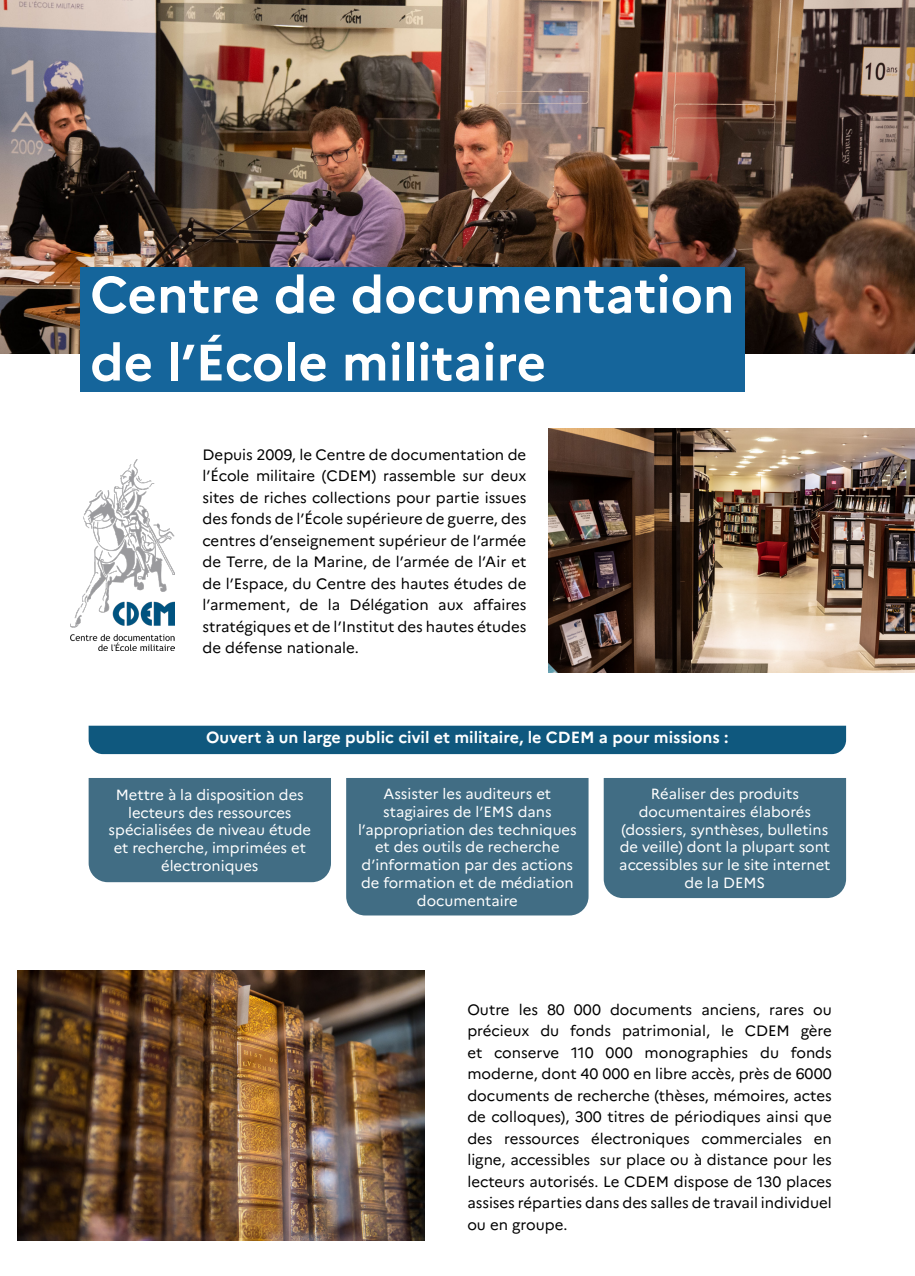
<style>
.page{position:relative;width:915px;height:1276px;background:#fff}
.page>*{position:absolute;margin:0;border:0;box-sizing:border-box;transform-origin:0 0}
.t1{font:700 51px/67.7px "Marianne";color:#fff}
.t2{font:700 16.05px "Marianne";color:#fff}
.t3{font:15px/21.5px "Marianne";color:#000;text-align:justify}
.t4{font:14.85px/17.7px "Marianne";color:#fff;text-align:center}
</style>
<div class="page">
<img style="left:0;top:0;width:914px;height:353px">
<div style="left:80px;top:267px;width:664px;height:125px;background:#15659b"></div>
<div style="left:89px;top:725px;width:756px;height:29px;background:#0f587e"></div>
<div style="left:89px;top:778px;width:242px;height:104px;background:#416d84"></div>
<div style="left:346px;top:778px;width:242px;height:137px;background:#416d84"></div>
<div style="left:603px;top:778px;width:242px;height:120px;background:#416d84"></div>
<img style="left:17px;top:970px;width:408px;height:270px">
<img style="left:548px;top:428px;width:366px;height:245px">
<img style="left:71px;top:459px;width:103px;height:192px">
<p class="t1" style="left:90px;top:261px;width:645px">Centre de documentation de l’École militaire</p>
<p class="t3" style="left:202px;top:444px;width:325px">Depuis 2009, le Centre de documentation de l’École militaire (CDEM) rassemble sur deux sites de riches collections pour partie issues des fonds de l’École supérieure de guerre, des centres d’enseignement supérieur de l’armée de Terre, de la Marine, de l’armée de l’Air et de l’Espace, du Centre des hautes études de l’armement, de la Délégation aux affaires stratégiques et de l’Institut des hautes études de défense nationale.</p>
<p class="t2" style="left:206px;top:727px;width:523px">Ouvert à un large public civil et militaire, le CDEM a pour missions :</p>
<p class="t4" style="left:109px;top:785px;width:204px">Mettre à la disposition des lecteurs des ressources spécialisées de niveau étude et recherche, imprimées et électroniques</p>
<p class="t4" style="left:358px;top:785px;width:220px">Assister les auditeurs et stagiaires de l’EMS dans l’appropriation des techniques et des outils de recherche d’information par des actions de formation et de médiation documentaire</p>
<p class="t4" style="left:619px;top:785px;width:212px">Réaliser des produits documentaires élaborés (dossiers, synthèses, bulletins de veille) dont la plupart sont accessibles sur le site internet de la DEMS</p>
<p class="t3" style="left:467px;top:998px;width:366px">Outre les 80 000 documents anciens, rares ou précieux du fonds patrimonial, le CDEM gère et conserve 110 000 monographies du fonds moderne, dont 40 000 en libre accès, près de 6000 documents de recherche (thèses, mémoires, actes de colloques), 300 titres de périodiques ainsi que des ressources électroniques commerciales en ligne, accessibles sur place ou à distance pour les lecteurs autorisés. Le CDEM dispose de 130 places assises réparties dans des salles de travail individuel ou en groupe.</p>
</div>
